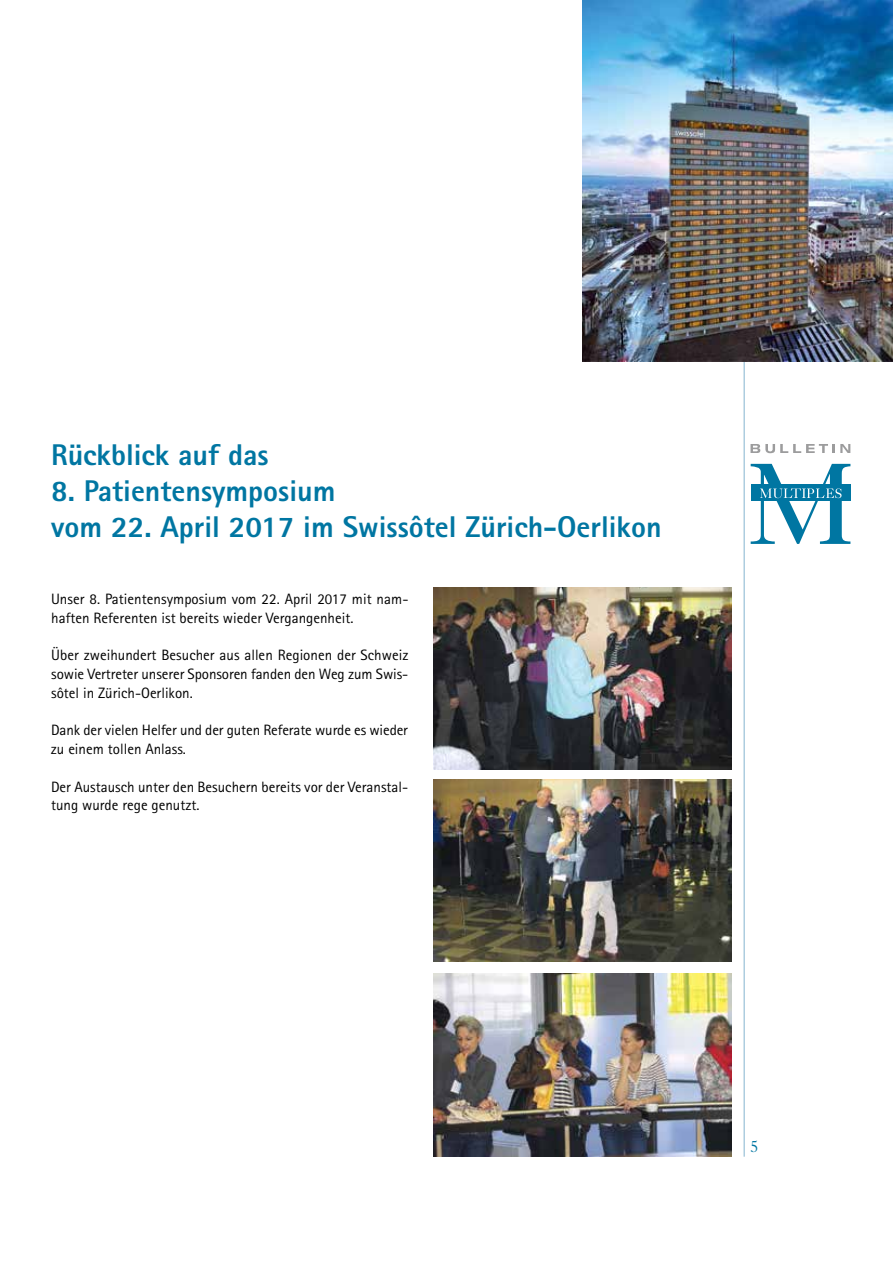
<style>
.page{position:relative;width:893px;height:1263px;background:#fff}
.page>*{position:absolute;margin:0;border:0;box-sizing:border-box;transform-origin:0 0}
.t1{font:800 30px/36px "Rotis Sans Serif";color:#0076a2}
.t2{font:16.5px "Caslon 540 LT Std";color:#0076a2;scale:.96 1}
.t3{font:15px/18.8px "Rotis Sans Serif";color:#000}
</style>
<div class="page">
<hr style="left:744px;top:98px;width:1px;height:1059px;background:#84b4cf">
<svg style="left:750px;top:444px;width:100px;height:9px"></svg>
<svg style="left:751px;top:464px;width:99px;height:80px"></svg>
<img style="left:582px;top:0;width:311px;height:361px">
<img style="left:434px;top:587px;width:297px;height:183px">
<img style="left:434px;top:779px;width:297px;height:183px">
<img style="left:434px;top:974px;width:297px;height:183px">
<h1 class="t1" style="left:51px;top:436px;width:219px">Rückblick auf das</h1>
<h1 class="t1" style="left:51px;top:472px;width:612px">8. Patientensymposium<br>vom 22. April 2017 im Swissôtel Zürich-Oerlikon</h1>
<p class="t3" style="left:51px;top:589px;width:359px">Unser 8. Patientensymposium vom 22. April 2017 mit nam&shy;haften Referenten ist bereits wieder Vergangenheit.</p>
<p class="t3" style="left:51px;top:646px;width:359px;text-align:justify">Über zweihundert Besucher aus allen Regionen der Schweiz sowie Vertreter unserer Sponsoren fanden den Weg zum Swis&shy;sôtel in Zürich-Oerlikon.</p>
<p class="t3" style="left:51px;top:721px;width:359px">Dank der vielen Helfer und der guten Referate wurde es wieder zu einem tollen Anlass.</p>
<p class="t3" style="left:51px;top:777px;width:359px">Der Austausch unter den Besuchern bereits vor der Veranstal&shy;tung wurde rege genutzt.</p>
<p class="t2" style="left:750px;top:1136px;width:10px">5</p>
</div>
